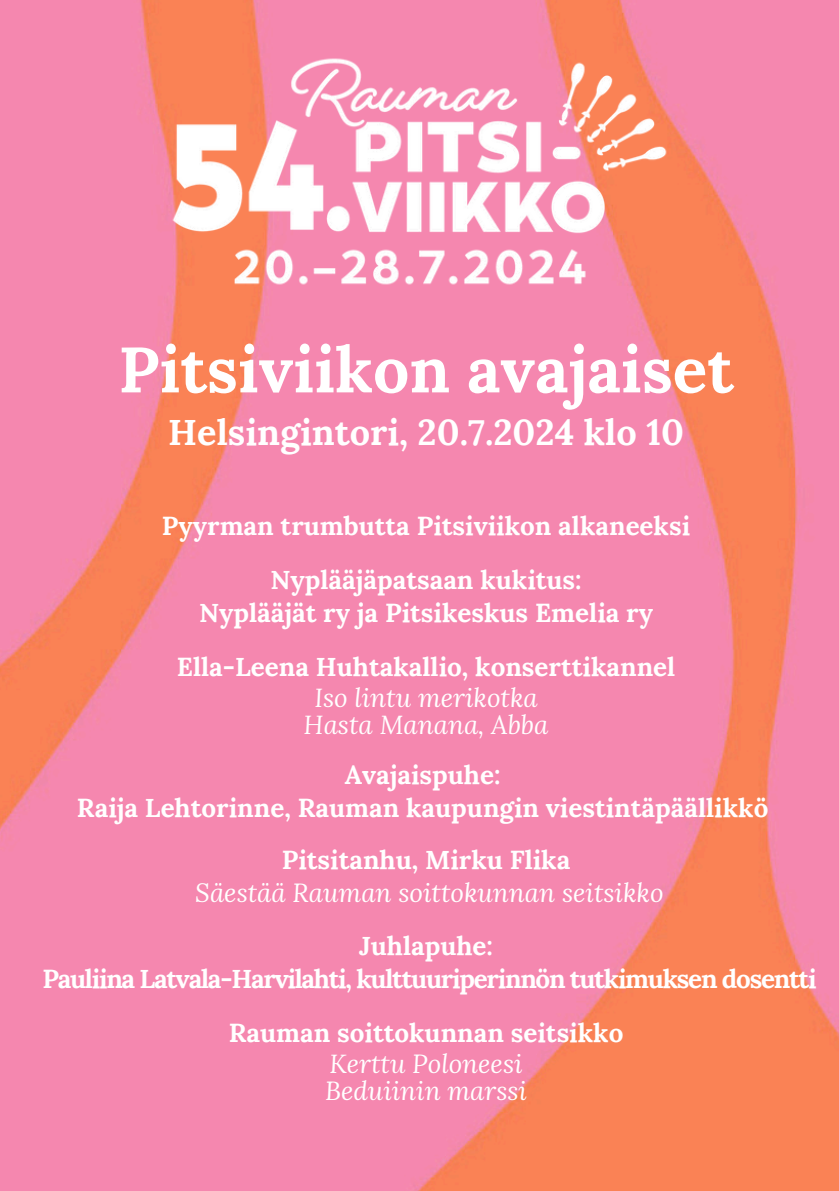
<style>
.page{position:relative;width:839px;height:1191px;background:#fff}
.page>*{position:absolute;margin:0;border:0;box-sizing:border-box;transform-origin:0 0}
.t1{font:700 64px "Lora";color:#fff}
.t2{font:700 36px "Lora";color:#fff}
.t3{font:700 26px/33px "Lora";color:#fff;text-align:center}
.t4{font:italic 26px "Lora";color:#fff}
.t5{font:700 26px/33px "Lora";letter-spacing:-.05em;color:#fff;text-align:center}
</style>
<div class="page">
<img style="left:0;top:0;width:838px;height:1191px">
<img style="left:95px;top:0;width:649px;height:344px">
<p class="t1" style="left:118px;top:328px;width:616px">Pitsiviikon avajaiset</p>
<p class="t2" style="left:168px;top:409px;width:517px">Helsingintori, 20.7.2024 klo 10</p>
<p class="t3" style="left:162px;top:509px;width:529px">Pyyrman trumbutta Pitsiviikon alkaneeksi</p>
<h1 class="t3" style="left:199px;top:563px;width:455px">Nyplääjäpatsaan kukitus:<br>Nyplääjät ry ja Pitsikeskus Emelia ry</h1>
<h2 class="t3" style="left:177px;top:650px;width:500px">Ella-Leena Huhtakallio, konserttikannel</h2>
<h3 class="t4" style="left:314px;top:680px;width:225px">Iso lintu merikotka</h3>
<h3 class="t4" style="left:303px;top:707px;width:246px">Hasta Manana, Abba</h3>
<p class="t3" style="left:77px;top:758px;width:693px">Avajaispuhe:<br>Raija Lehtorinne, Rauman kaupungin viestintäpäällikkö</p>
<p class="t3" style="left:282px;top:843px;width:290px">Pitsitanhu, Mirku Flika</p>
<p class="t4" style="left:195px;top:875px;width:470px">Säestää Rauman soittokunnan seitsikko</p>
<h3 class="t5" style="left:42px;top:929px;width:775px">Juhlapuhe:<br>Pauliina Latvala-Harvilahti, kulttuuriperinnön tutkimuksen dosentti</h3>
<p class="t3" style="left:229px;top:1016px;width:396px">Rauman soittokunnan seitsikko</p>
<p class="t4" style="left:329px;top:1046px;width:195px">Kerttu Poloneesi</p>
<h3 class="t4" style="left:325px;top:1073px;width:203px">Beduiinin marssi</h3>
</div>
